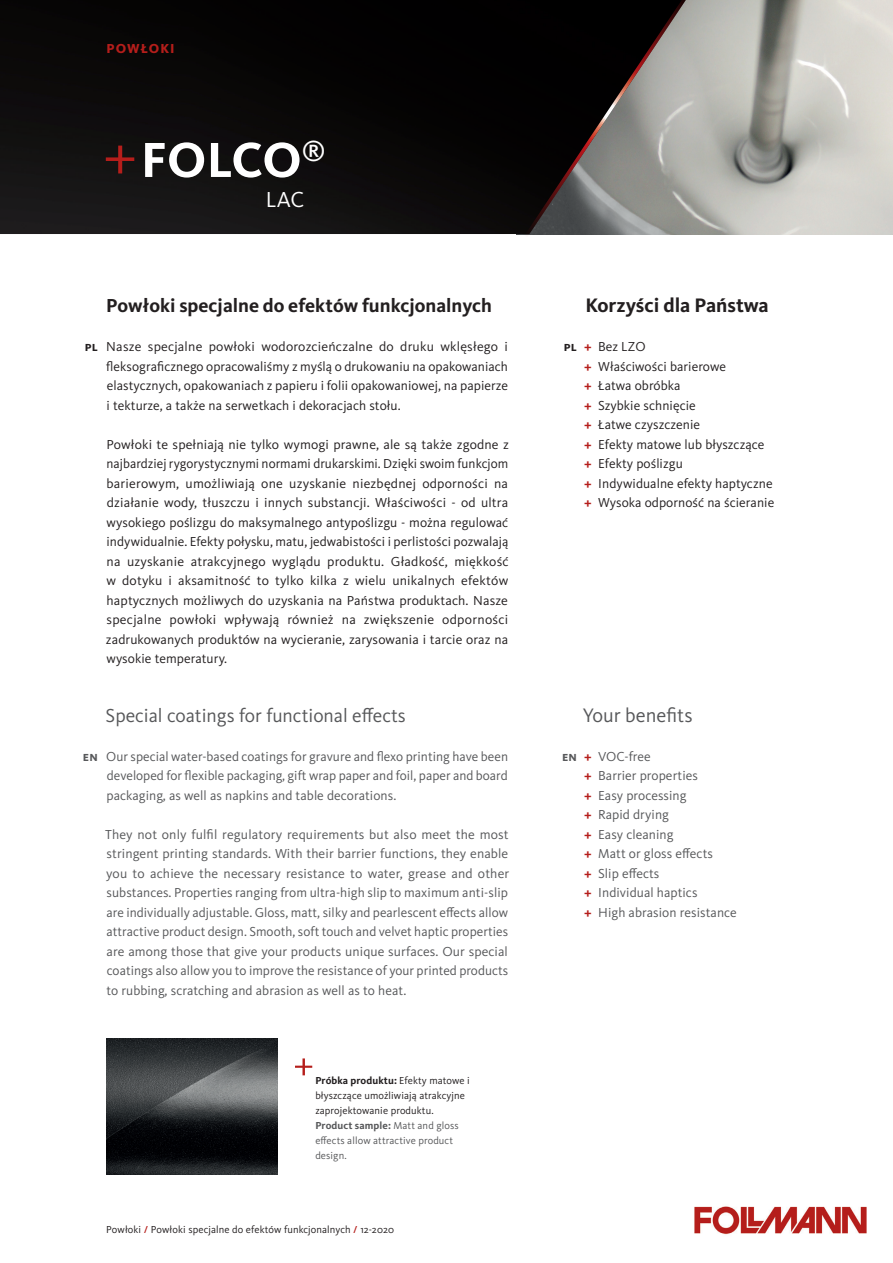
<style>
.page{position:relative;width:893px;height:1263px;background:#fff}
.page>*{position:absolute;margin:0;border:0;box-sizing:border-box;transform-origin:0 0}
.H4_EN{font:700 51px "Kievit Pro";letter-spacing:-.005em;color:#fff}
.H4_EN-2{font:22.5px "Kievit Pro";color:#fff}
.H4_DE{font:700 20.25px "Kievit Pro";color:#231f20}
.Fließtext_____Aufzäh{font:20.25px "Kievit Pro";color:#57585a}
.H4_DE-2{font:700 19.5px "Kievit Pro";color:#231f20}
.H4_EN-3{font:19.5px "Kievit Pro";color:#57585a}
.Fließtext_Block_DE{font:13.5px/19.5px "Kievit Pro";letter-spacing:.005em;color:#231f20;text-align:justify}
.Fließtext_Block_DE-2{font:13.5px/19.5px "Kievit Pro";letter-spacing:.005em;color:#57585a;text-align:justify}
.H5_DE{font:800 13.5px "Kievit Pro";letter-spacing:.075em;color:#b51e1b}
.Länderkennung{font:700 13.5px "Kievit Pro";color:#231f20}
.Länderkennung-2{font:700 13.5px "Kievit Pro";color:#57585a}
.BU_Marginalien_DE{font:10.5px/15px "Kievit Pro";letter-spacing:.01em;color:#231f20}
.s1{font-weight:700}
.s2{font-weight:700;color:#57585a}
.s3{color:#57585a}
.s4{font-weight:500;color:#b51e1b}
.s5{font-weight:700;color:#b51e1b}
</style>
<div class="page">
<img style="left:694px;top:0;width:199px;height:234px">
<img style="left:0;top:0;width:524px;height:234px">
<svg style="left:524px;top:0;width:170px;height:235px;background:#4e4c4a"></svg>
<img style="left:106px;top:1038px;width:171px;height:136px">
<img style="left:694px;top:1206px;width:173px;height:29px">
<svg style="left:295px;top:1058px;width:17px;height:17px"></svg>
<svg style="left:106px;top:146px;width:28px;height:27px"></svg>
<p class="H5_DE" style="left:106px;top:40px;width:70px">POWŁOKI</p>
<p class="H4_EN" style="left:141px;top:129px;width:186px">FOLCO<sup>®</sup></p>
<p class="H4_EN-2" style="left:266px;top:186px;width:40px">LAC</p>
<p class="Länderkennung" style="left:85px;top:338px;width:15px">pl</p>
<p class="H4_DE-2" style="left:106px;top:294px;width:387px">Powłoki specjalne do efektów funkcjonalnych</p>
<p class="Fließtext_Block_DE" style="left:106px;top:337px;width:403px">Nasze specjalne powłoki wodorozcieńczalne do druku wklęsłego i fleksograficznego opracowaliśmy z myślą o drukowaniu na opakowaniach elastycznych, opakowaniach z papieru i folii opakowaniowej, na papierze i tekturze, a także na serwetkach i dekoracjach stołu.</p>
<p class="Fließtext_Block_DE" style="left:106px;top:434px;width:404px">Powłoki te spełniają nie tylko wymogi prawne, ale są także zgodne z najbardziej rygorystycznymi normami drukarskimi. Dzięki swoim funkcjom barierowym, umożliwiają one uzyskanie niezbędnej odporności na działanie wody, tłuszczu i innych substancji. Właściwości - od ultra wysokiego poślizgu do maksymalnego antypoślizgu - można regulować indywidualnie. Efekty połysku, matu, jedwabistości i perlistości pozwalają na uzyskanie atrakcyjnego wyglądu produktu. Gładkość, miękkość w dotyku i aksamitność to tylko kilka z wielu unikalnych efektów haptycznych możliwych do uzyskania na Państwa produktach. Nasze specjalne powłoki wpływają również na zwiększenie odporności zadrukowanych produktów na wycieranie, zarysowania i tarcie oraz na wysokie temperatury.</p>
<p class="Länderkennung-2" style="left:83px;top:748px;width:16px">en</p>
<p class="H4_EN-3" style="left:106px;top:703px;width:302px">Special coatings for functional effects</p>
<p class="Fließtext_Block_DE-2" style="left:106px;top:746px;width:403px">Our special water-based coatings for gravure and flexo printing have been developed for flexible packaging, gift wrap paper and foil, paper and board packaging, as well as napkins and table decorations.</p>
<p class="Fließtext_Block_DE-2" style="left:105px;top:824px;width:406px">They not only fulfil regulatory requirements but also meet the most stringent printing standards. With their barrier functions, they enable you to achieve the necessary resistance to water, grease and other substances. Properties ranging from ultra-high slip to maximum anti-slip are individually adjustable. Gloss, matt, silky and pearlescent effects allow attractive product design. Smooth, soft touch and velvet haptic properties are among those that give your products unique surfaces. Our special coatings also allow you to improve the resistance of your printed products to rubbing, scratching and abrasion as well as to heat.</p>
<p class="BU_Marginalien_DE" style="left:315px;top:1073px;width:156px"><span class="s1">Próbka produktu:</span> Efekty matowe i błyszczące umożliwiają atrakcyjne zaprojektowanie produktu.<br><span class="s2">Product sample:</span> <span class="s3">Matt and gloss effects allow attractive product design.</span></p>
<p class="BU_Marginalien_DE" style="left:106px;top:1222px;width:289px">Powłoki <span class="s4">/</span> Powłoki specjalne do efektów funkcjonalnych <span class="s4">/</span> 12-2020</p>
<p class="Länderkennung" style="left:564px;top:338px;width:15px">pl</p>
<p class="H4_DE" style="left:585px;top:293px;width:185px">Korzyści dla Państwa</p>
<p class="Fließtext_Block_DE" style="left:584px;top:337px;width:63px"><span class="s5">+</span> Bez LZO</p>
<p class="Fließtext_Block_DE" style="left:584px;top:356px;width:143px"><span class="s5">+</span> Właściwości barierowe</p>
<p class="Fließtext_Block_DE" style="left:584px;top:376px;width:98px"><span class="s5">+</span> Łatwa obróbka</p>
<p class="Fließtext_Block_DE" style="left:584px;top:395px;width:113px"><span class="s5">+</span> Szybkie schnięcie</p>
<p class="Fließtext_Block_DE" style="left:584px;top:415px;width:117px"><span class="s5">+</span> Łatwe czyszczenie</p>
<p class="Fließtext_Block_DE" style="left:584px;top:434px;width:182px"><span class="s5">+</span> Efekty matowe lub błyszczące</p>
<p class="Fließtext_Block_DE" style="left:584px;top:454px;width:100px"><span class="s5">+</span> Efekty poślizgu</p>
<p class="Fließtext_Block_DE" style="left:584px;top:473px;width:190px"><span class="s5">+</span> Indywidualne efekty haptyczne</p>
<p class="Fließtext_Block_DE" style="left:584px;top:493px;width:192px"><span class="s5">+</span> Wysoka odporność na ścieranie</p>
<p class="Fließtext_____Aufzäh" style="left:583px;top:703px;width:111px">Your benefits</p>
<p class="Fließtext_Block_DE-2" style="left:584px;top:746px;width:68px"><span class="s5">+</span> VOC-free</p>
<p class="Fließtext_Block_DE-2" style="left:584px;top:766px;width:115px"><span class="s5">+</span> Barrier properties</p>
<p class="Fließtext_Block_DE-2" style="left:584px;top:785px;width:104px"><span class="s5">+</span> Easy processing</p>
<p class="Fließtext_Block_DE-2" style="left:584px;top:805px;width:86px"><span class="s5">+</span> Rapid drying</p>
<p class="Fließtext_Block_DE-2" style="left:584px;top:824px;width:91px"><span class="s5">+</span> Easy cleaning</p>
<p class="Fließtext_Block_DE-2" style="left:584px;top:844px;width:130px"><span class="s5">+</span> Matt or gloss effects</p>
<p class="Fließtext_Block_DE-2" style="left:584px;top:863px;width:77px"><span class="s5">+</span> Slip effects</p>
<p class="Fließtext_Block_DE-2" style="left:584px;top:883px;width:115px"><span class="s5">+</span> Individual haptics</p>
<p class="Fließtext_Block_DE-2" style="left:584px;top:902px;width:154px"><span class="s5">+</span> High abrasion resistance</p>
<p class="Länderkennung-2" style="left:562px;top:748px;width:16px">en</p>
</div>
